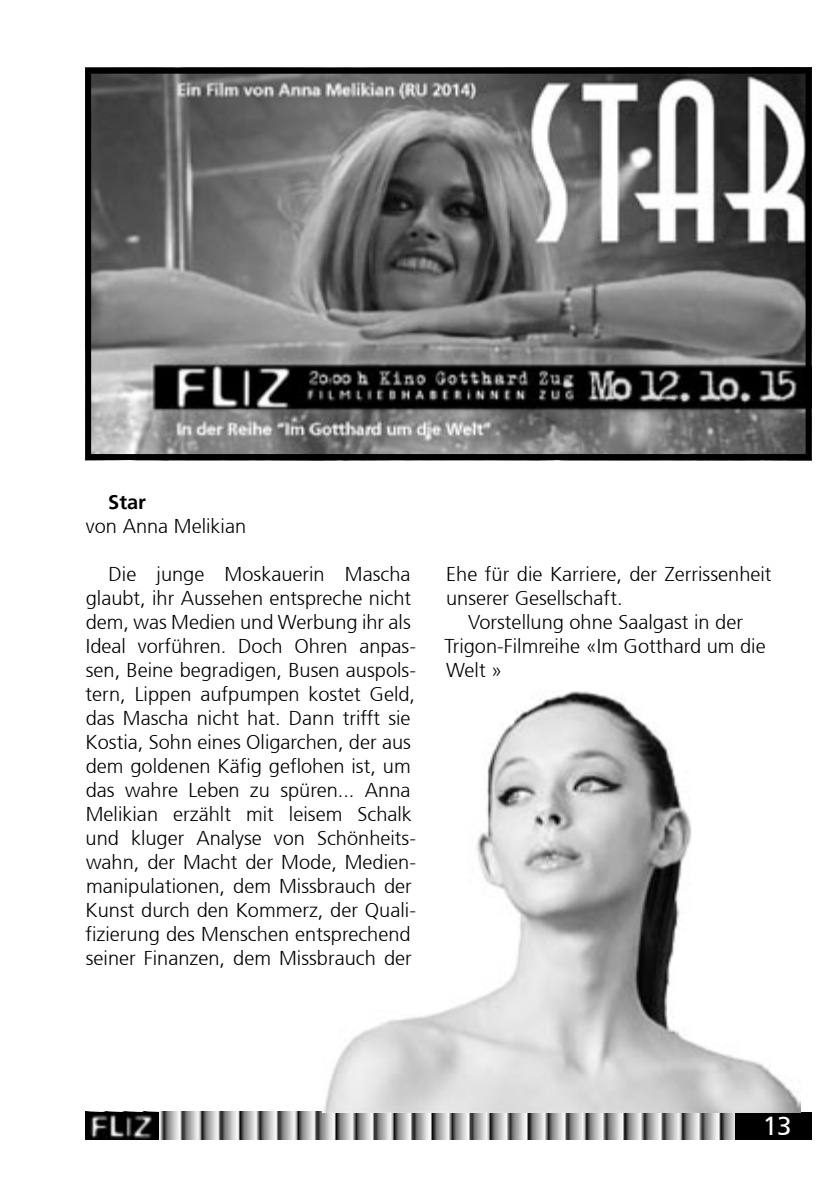
<style>
.page{position:relative;width:840px;height:1191px;background:#fff}
.page>*{position:absolute;margin:0;border:0;box-sizing:border-box;transform-origin:0 0}
.t1{font:26px "Frutiger";color:#fff}
.t2{font:300 20px/24px "Frutiger";color:#000}
.t3{font:700 20px "Frutiger";color:#000}
</style>
<div class="page">
<img style="left:159px;top:1112px;width:575px;height:28px">
<div style="left:734px;top:1112px;width:77px;height:28px;background:#000"></div>
<img style="left:85px;top:1112px;width:74px;height:28px">
<img style="left:92px;top:75px;width:712px;height:378px">
<div style="left:85px;top:68px;width:726px;height:392px;border:6px solid #000"></div>
<img style="left:324px;top:691px;width:475px;height:421px">
<p class="t3" style="left:108px;top:490px;width:39px">Star</p>
<p class="t2" style="left:86px;top:514px;width:162px">von Anna Melikian</p>
<p class="t2" style="left:85px;top:562px;width:332px;text-indent:23px">Die junge Moskauerin Mascha glaubt, ihr Aussehen entspreche nicht dem, was Medien und Werbung ihr als Ideal vorführen. Doch Ohren anpas&shy;sen, Beine begradigen, Busen auspols&shy;tern, Lippen aufpumpen kostet Geld, das Mascha nicht hat. Dann trifft sie Kostia, Sohn eines Oligarchen, der aus dem goldenen Käfig geflohen ist, um das wahre Leben zu spüren... Anna Melikian erzählt mit leisem Schalk und kluger Analyse von Schönheits&shy;wahn, der Macht der Mode, Medien&shy;manipulationen, dem Missbrauch der Kunst durch den Kommerz, der Quali&shy;fizierung des Menschen entsprechend seiner Finanzen, dem Missbrauch der</p>
<p class="t2" style="left:446px;top:562px;width:327px">Ehe für die Karriere, der Zerrissenheit unserer Gesellschaft.</p>
<p class="t2" style="left:444px;top:610px;width:322px;text-indent:24px">Vorstellung ohne Saalgast in der<br>Trigon-Filmreihe «Im Gotthard um die<br>Welt »</p>
<h1 class="t1" style="left:762px;top:1110px;width:30px">13</h1>
</div>
